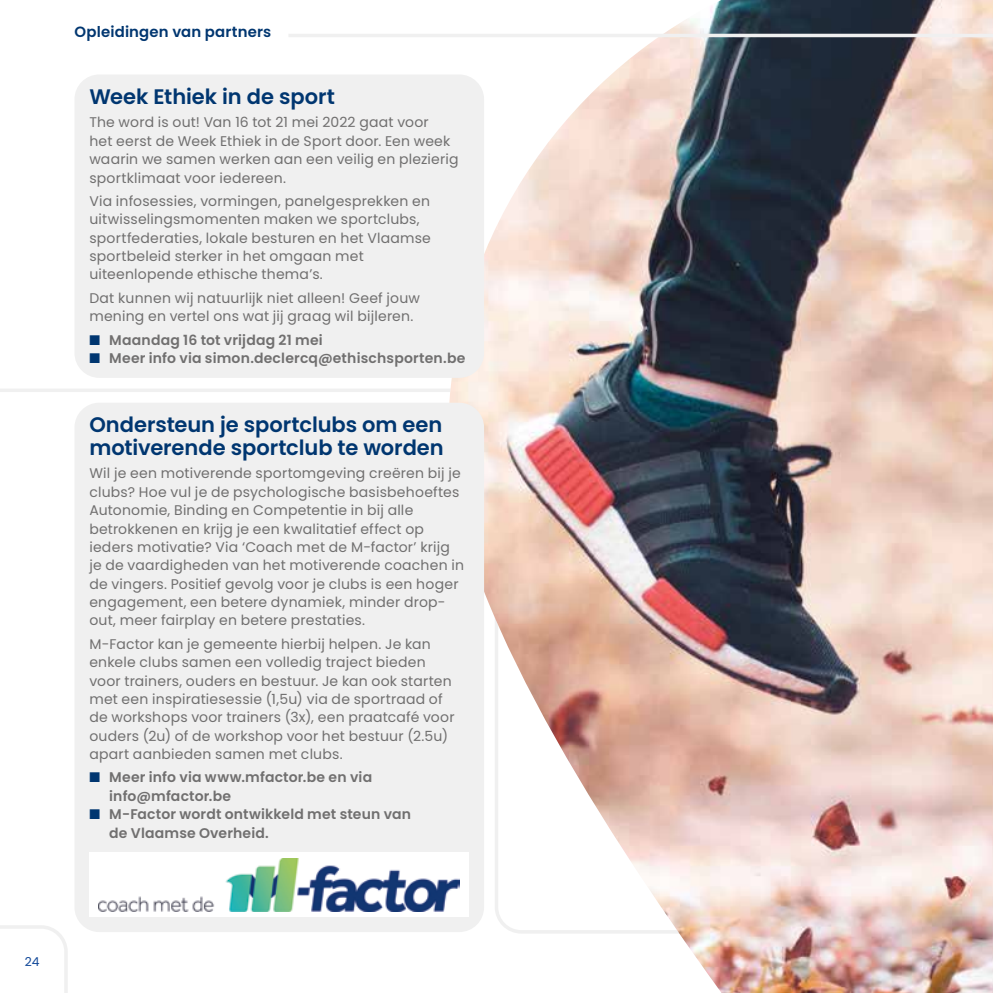
<style>
.page{position:relative;width:993px;height:993px;background:#fff}
.page>*{position:absolute;margin:0;border:0;box-sizing:border-box;transform-origin:0 0}
.t1{font:600 21px/22.8px "Poppins";letter-spacing:-.005em;color:#003670}
.t2{font:600 14.88px "Poppins";letter-spacing:.01em;color:#003670}
.t3{font:14px/18.4px "Poppins";letter-spacing:.015em;color:#706f6f}
.t4{font:600 14px/18.4px "Poppins";letter-spacing:.015em;color:#706f6f}
.t5{font:12.25px "Poppins";color:#104798}
.s1{color:#003670}
</style>
<div class="page">
<img style="left:448px;top:39px;width:544px;height:953px">
<svg style="left:289px;top:0;width:703px;height:39px"></svg>
<div style="left:74px;top:402px;width:410px;height:529px;background:#f0f0f0;border-radius:25px"></div>
<div style="left:89px;top:852px;width:380px;height:64px;background:#fff"></div>
<img style="left:99px;top:858px;width:361px;height:53px">
<div style="left:74px;top:74px;width:410px;height:304px;background:#f0f0f0;border-radius:25px"></div>
<svg style="left:0;top:925px;width:68px;height:67px"></svg>
<p class="t2" style="left:74px;top:23px;width:198px">Opleidingen van partners</p>
<h1 class="t1" style="left:89px;top:85px;width:247px">Week Ethiek in de sport</h1>
<p class="t3" style="left:89px;top:113px;width:370px">The word is out! Van 16 tot 21 mei 2022 gaat voor<br>het eerst de Week Ethiek in de Sport door. Een week waarin we samen werken aan een veilig en plezierig sportklimaat voor iedereen.</p>
<p class="t3" style="left:89px;top:192px;width:343px">Via infosessies, vormingen, panelgesprekken en uitwisselingsmomenten maken we sportclubs, sportfederaties, lokale besturen en het Vlaamse sportbeleid sterker in het omgaan met uiteenlopende ethische thema’s.</p>
<p class="t3" style="left:89px;top:289px;width:332px">Dat kunnen wij natuurlijk niet alleen! Geef jouw mening en vertel ons wat jij graag wil bijleren.</p>
<p class="t4" style="left:89px;top:330px;width:235px"><span class="s1">■</span> Maandag 16 tot vrijdag 21 mei</p>
<p class="t4" style="left:89px;top:349px;width:377px"><span class="s1">■</span> Meer info via simon.declercq@ethischsporten.be</p>
<h1 class="t1" style="left:89px;top:413px;width:356px">Ondersteun je sportclubs om een motiverende sportclub te worden</h1>
<p class="t3" style="left:89px;top:464px;width:376px">Wil je een motiverende sportomgeving creëren bij je clubs? Hoe vul je de psychologische basisbehoeftes Autonomie, Binding en Competentie in bij alle betrokkenen en krijg je een kwalitatief effect op ieders motivatie? Via ‘Coach met de M-factor’ krijg je de vaardigheden van het motiverende coachen in de vingers. Positief gevolg voor je clubs is een hoger engagement, een betere dynamiek, minder drop&shy;out, meer fairplay en betere prestaties.</p>
<p class="t3" style="left:89px;top:634px;width:366px">M-Factor kan je gemeente hierbij helpen. Je kan enkele clubs samen een volledig traject bieden voor trainers, ouders en bestuur. Je kan ook starten met een inspiratiesessie (1,5u) via de sportraad of de workshops voor trainers (3x), een praatcafé voor ouders (2u) of de workshop voor het bestuur (2.5u) apart aanbieden samen met clubs.</p>
<p class="t4" style="left:109px;top:768px;width:264px;text-indent:-20px"><span class="s1">■</span> Meer info via www.mfactor.be en via info@mfactor.be</p>
<p class="t4" style="left:109px;top:805px;width:303px;text-indent:-20px"><span class="s1">■</span> M-Factor wordt ontwikkeld met steun van de Vlaamse Overheid.</p>
<p class="t5" style="left:25px;top:954px;width:16px">24</p>
</div>
